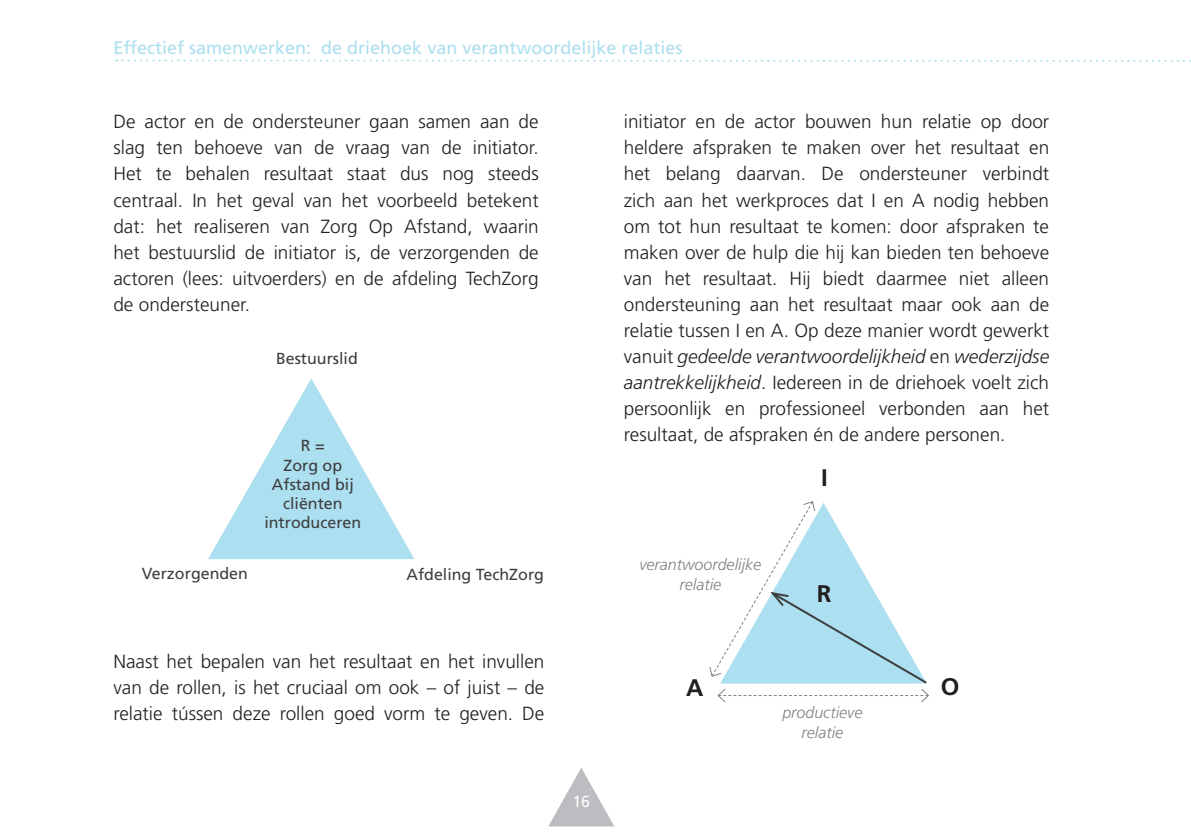
<style>
.page{position:relative;width:1191px;height:840px;background:#fff}
.page>*{position:absolute;margin:0;border:0;box-sizing:border-box;transform-origin:0 0}
.t1{font:700 24px "Frutiger";color:#231f20}
.paragraph{font:300 19px/26px "Frutiger";color:#231f20;text-align:justify}
.t2{font:18px "Frutiger";color:#acdfef}
.tekst_bij_driehoekje{font:16px "Frutiger";color:#3e3e3f}
.kopje{font:italic 300 16px "Frutiger";color:#808285}
.t3{font:16px "Frutiger";color:#fff}
.s1{font-style:italic}
</style>
<div class="page">
<svg style="left:548px;top:768px;width:66px;height:58px"></svg>
<svg style="left:116px;top:59px;width:1075px;height:3px"></svg>
<svg style="left:208px;top:378px;width:206px;height:181px"></svg>
<svg style="left:709px;top:501px;width:220px;height:202px"></svg>
<p class="t2" style="left:113px;top:37px;width:570px">Effectief samenwerken: de driehoek van verantwoordelijke relaties</p>
<p class="paragraph" style="left:113px;top:109px;width:427px">De actor en de ondersteuner gaan samen aan de slag ten behoeve van de vraag van de initiator.<br>Het te behalen resultaat staat dus nog steeds centraal. In het geval van het voorbeeld betekent dat: het realiseren van Zorg Op Afstand, waarin het bestuurslid de initiator is, de verzorgenden de actoren (lees: uitvoerders) en de afdeling TechZorg de ondersteuner.</p>
<p class="paragraph" style="left:624px;top:109px;width:427px">initiator en de actor bouwen hun relatie op door heldere afspraken te maken over het resultaat en het belang daarvan. De ondersteuner verbindt zich aan het werkproces dat I en A nodig hebben om tot hun resultaat te komen: door afspraken te maken over de hulp die hij kan bieden ten behoeve van het resultaat. Hij biedt daarmee niet alleen ondersteuning aan het resultaat maar ook aan de relatie tussen I en A. Op deze manier wordt gewerkt vanuit <span class="s1">gedeelde verantwoordelijkheid</span> en <span class="s1">wederzijdse aantrekkelijkheid</span>. Iedereen in de driehoek voelt zich persoonlijk en professioneel verbonden aan het resultaat, de afspraken én de andere personen.</p>
<p class="tekst_bij_driehoekje" style="left:276px;top:349px;width:83px">Bestuurslid</p>
<p class="tekst_bij_driehoekje" style="left:301px;top:436px;width:25px">R =</p>
<p class="tekst_bij_driehoekje" style="left:283px;top:455px;width:60px">Zorg op</p>
<p class="tekst_bij_driehoekje" style="left:272px;top:474px;width:83px">Afstand bij</p>
<p class="tekst_bij_driehoekje" style="left:283px;top:494px;width:61px">cliënten</p>
<p class="tekst_bij_driehoekje" style="left:264px;top:513px;width:98px">introduceren</p>
<p class="t1" style="left:821px;top:463px;width:8px">I</p>
<p class="tekst_bij_driehoekje" style="left:142px;top:563px;width:108px">Verzorgenden</p>
<p class="tekst_bij_driehoekje" style="left:406px;top:564px;width:139px">Afdeling TechZorg</p>
<p class="paragraph" style="left:113px;top:647px;width:432px">Naast het bepalen van het resultaat en het invullen van de rollen, is het cruciaal om ook – of juist – de relatie tússen deze rollen goed vorm te geven. De</p>
<p class="t3" style="left:572px;top:791px;width:19px">16</p>
<p class="kopje" style="left:639px;top:555px;width:123px">verantwoordelijke</p>
<p class="kopje" style="left:679px;top:575px;width:43px">relatie</p>
<p class="t1" style="left:816px;top:579px;width:16px">R</p>
<p class="t1" style="left:686px;top:672px;width:19px">A</p>
<p class="t1" style="left:941px;top:671px;width:20px">O</p>
<p class="kopje" style="left:782px;top:702px;width:81px">productieve</p>
<p class="kopje" style="left:801px;top:722px;width:43px">relatie</p>
</div>
